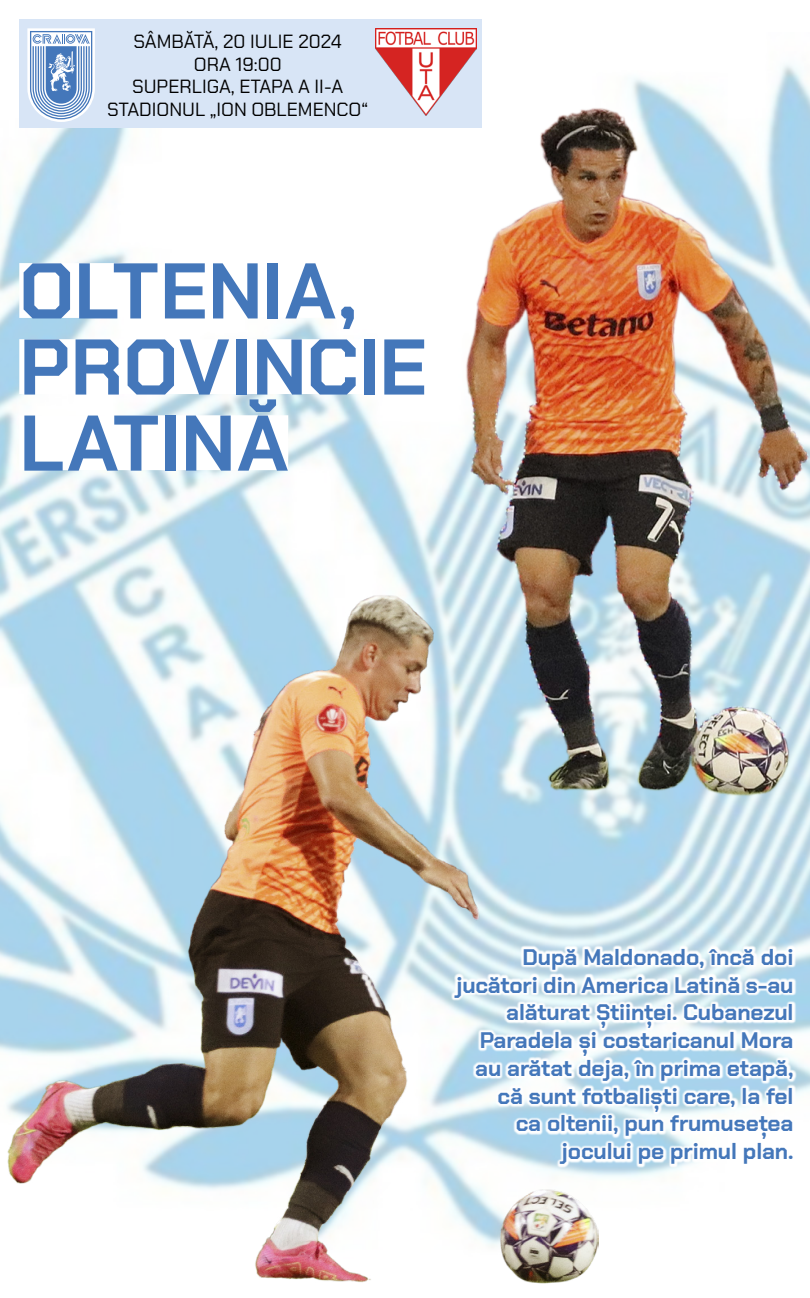
<style>
.page{position:relative;width:810px;height:1298px;background:#fff}
.page>*{position:absolute;margin:0;border:0;box-sizing:border-box;transform-origin:0 0}
.titlu_pag1{font:700 78.75px/76.1px "Chakra Petch";letter-spacing:.005em;color:#4477ba}
.text{font:700 22.5px/27.8px "Chakra Petch";letter-spacing:-.005em;color:#4477ba;text-align:right}
.t1{font:19.05px "Chakra Petch";color:#000}
</style>
<div class="page">
<img style="left:0;top:32px;width:810px;height:1145px">
<div style="left:20px;top:20px;width:462px;height:108px;background:#d8e5f6"></div>
<svg style="left:27px;top:28px;width:68px;height:94px"></svg>
<div style="left:19px;top:263px;width:363px;height:55px;background:#fff"></div>
<div style="left:19px;top:339px;width:433px;height:55px;background:#fff"></div>
<div style="left:19px;top:415px;width:269px;height:55px;background:#fff"></div>
<img style="left:375px;top:28px;width:101px;height:88px">
<img style="left:8px;top:595px;width:591px;height:688px">
<img style="left:466px;top:108px;width:344px;height:688px">
<svg style="left:451px;top:944px;width:346px;height:224px"></svg>
<p class="t1" style="left:134px;top:30px;width:210px">SÂMBĂTĂ, 20 IULIE 2024</p>
<p class="t1" style="left:194px;top:53px;width:89px">ORA 19:00</p>
<p class="t1" style="left:132px;top:75px;width:213px">SUPERLIGA, ETAPA A II‑A</p>
<p class="t1" style="left:107px;top:98px;width:263px">STADIONUL „ION OBLEMENCO“</p>
<p class="titlu_pag1" style="left:19px;top:253px;width:409px">OLTENIA,<br>PROVINCIE<br>LATINĂ</p>
<p class="text" style="left:456px;top:943px;width:339px">După Maldonado, încă doi jucători din America Latină s‑au alăturat Ştiinţei. Cubanezul<br>Paradela şi costaricanul Mora au arătat deja, în prima etapă, că sunt fotbalişti care, la fel<br>ca oltenii, pun frumuseţea jocului pe primul plan.</p>
</div>
